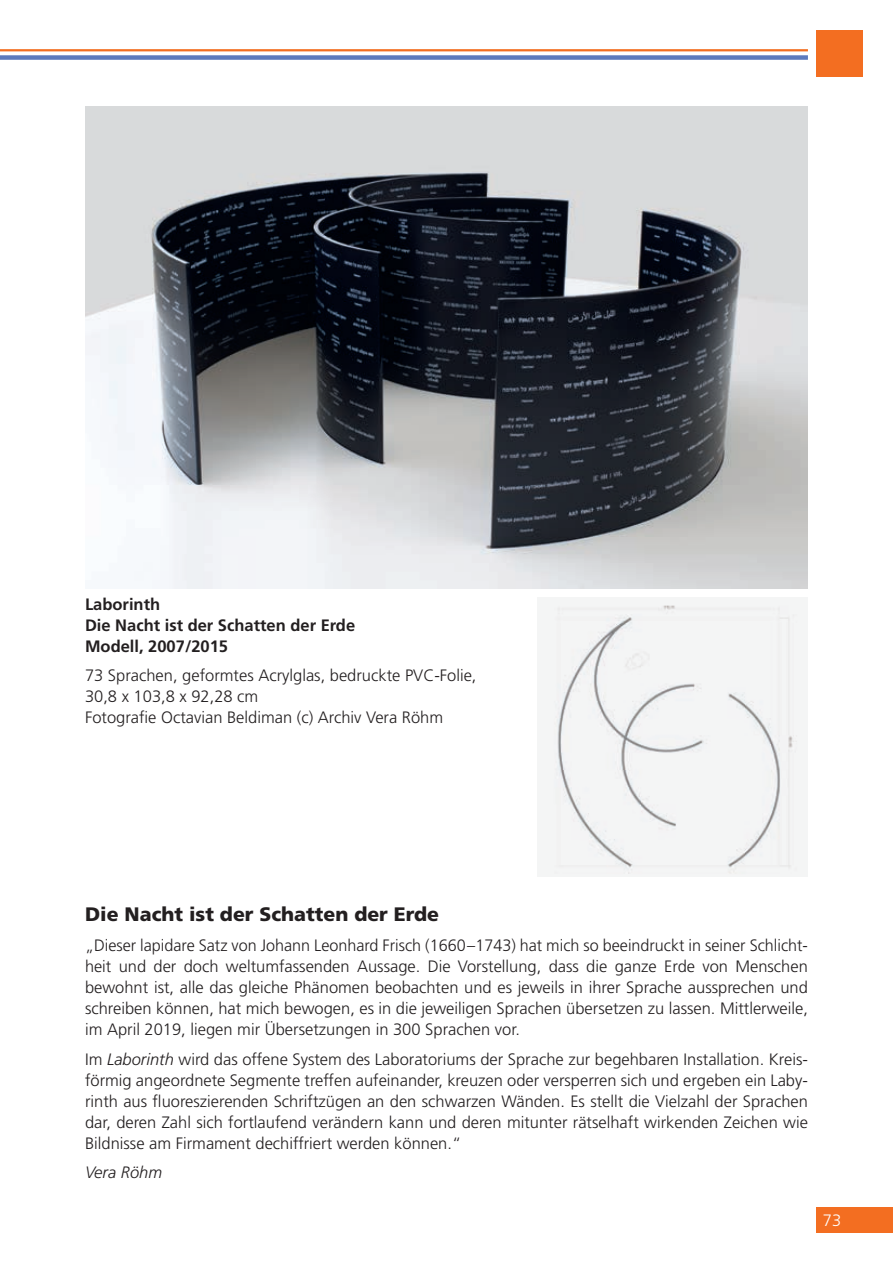
<style>
.page{position:relative;width:893px;height:1263px;background:#fff}
.page>*{position:absolute;margin:0;border:0;box-sizing:border-box;transform-origin:0 0}
.t1{font:900 19.5px "Frutiger LT Std";color:#231f20}
.t2{font:300 16.5px/21px "Frutiger LT Std";color:#231f20;text-align:justify}
.t3{font:700 16.5px/21px "Frutiger LT Std";color:#231f20}
.t4{font:italic 300 16.5px "Frutiger LT Std";color:#231f20}
.t5{font:300 16.5px "Frutiger LT Std";color:#fff}
.s1{font-style:italic}
</style>
<div class="page">
<hr style="left:0;top:49px;width:808px;height:2px;background:#f36e21">
<div style="left:0;top:55px;width:808px;height:5px;background:#5d7abd"></div>
<div style="left:816px;top:30px;width:47px;height:47px;background:#f36e21"></div>
<div style="left:816px;top:1208px;width:77px;height:25px;background:#f36e21"></div>
<img style="left:85px;top:106px;width:723px;height:483px">
<div style="left:538px;top:597px;width:270px;height:279px;background:#f4f5f5"></div>
<p class="t3" style="left:85px;top:593px;width:272px">Laborinth<br>Die Nacht ist der Schatten der Erde<br>Modell, 2007/2015</p>
<p class="t2" style="left:85px;top:665px;width:393px;text-align:left">73 Sprachen, geformtes Acrylglas, bedruckte PVC-Folie,<br>30,8 x 103,8 x 92,28 cm<br>Fotografie Octavian Beldiman (c) Archiv Vera Röhm</p>
<p class="t1" style="left:85px;top:903px;width:355px">Die Nacht ist der Schatten der Erde</p>
<p class="t2" style="left:85px;top:935px;width:724px">„Dieser lapidare Satz von Johann Leonhard Frisch (1660–1743) hat mich so beeindruckt in seiner Schlicht&shy;heit und der doch weltumfassenden Aussage. Die Vorstellung, dass die ganze Erde von Menschen bewohnt ist, alle das gleiche Phänomen beobachten und es jeweils in ihrer Sprache aussprechen und schreiben können, hat mich bewogen, es in die jeweiligen Sprachen übersetzen zu lassen. Mittlerweile, im April 2019, liegen mir Übersetzungen in 300 Sprachen vor.</p>
<p class="t2" style="left:85px;top:1048px;width:724px">Im <span class="s1">Laborinth</span> wird das offene System des Laboratoriums der Sprache zur begehbaren Installation. Kreis&shy;förmig angeordnete Segmente treffen aufeinander, kreuzen oder versperren sich und ergeben ein Laby&shy;rinth aus fluoreszierenden Schriftzügen an den schwarzen Wänden. Es stellt die Vielzahl der Sprachen dar, deren Zahl sich fortlaufend verändern kann und deren mitunter rätselhaft wirkenden Zeichen wie Bildnisse am Firmament dechiffriert werden können.“</p>
<p class="t4" style="left:85px;top:1163px;width:79px">Vera Röhm</p>
<p class="t5" style="left:823px;top:1211px;width:20px">73</p>
</div>
